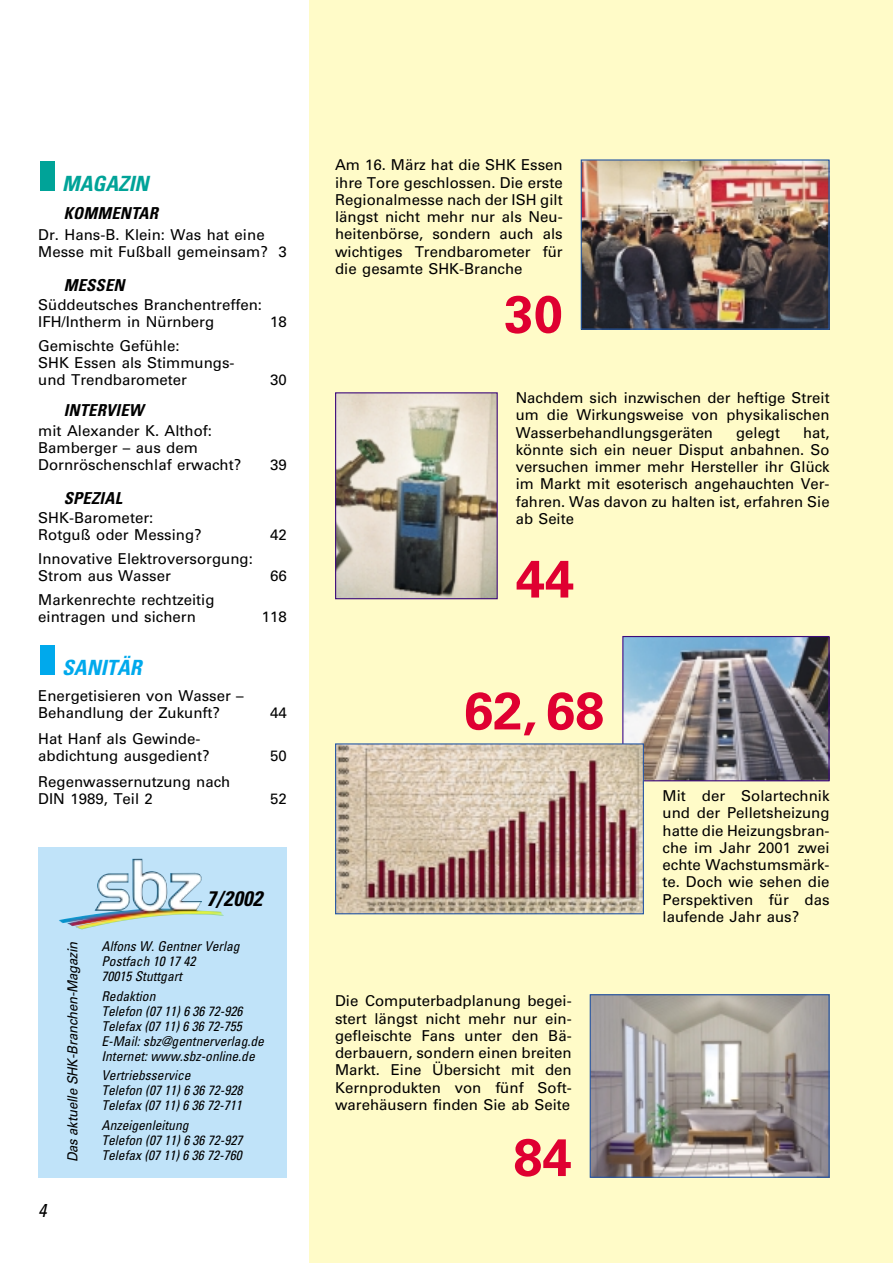
<style>
.page{position:relative;width:893px;height:1263px;background:#fff}
.page>*{position:absolute;margin:0;border:0;box-sizing:border-box;transform-origin:0 0}
.t1{font:700 52.5px "Univers";color:#df0031}
.t2{font:italic 700 condensed 21px "Univers";color:#00a398}
.t3{font:italic 700 condensed 21px "Univers";color:#00a9ec}
.t4{font:italic 700 condensed 21px "Univers";color:#000}
.t5{font:italic condensed 18.75px "Univers";color:#000}
.t6{font:italic 700 condensed 16.5px "Univers";letter-spacing:.015em;color:#000}
.t7{font:15px/17.2px "Univers";color:#000}
.t8{font:italic 13.8px "Univers";letter-spacing:-.01em;color:#000;scale:.94 1}
.t9{font:italic condensed 13.5px/15px "Univers";color:#000}
</style>
<div class="page">
<div style="left:309px;top:0;width:583px;height:1263px;background:#fffbc8"></div>
<div style="left:40px;top:645px;width:15px;height:30px;background:#00a9ec"></div>
<div style="left:40px;top:161px;width:15px;height:30px;background:#00a398"></div>
<img style="left:337px;top:394px;width:158px;height:203px">
<div style="left:335px;top:392px;width:162px;height:207px;border:1px solid #3d0a7a"></div>
<div style="left:38px;top:847px;width:249px;height:330px;background:#c0e3f9"></div>
<img style="left:59px;top:859px;width:165px;height:70px">
<img style="left:624px;top:638px;width:203px;height:141px">
<div style="left:622px;top:636px;width:207px;height:145px;border:1px solid #3d0a7a"></div>
<img style="left:337px;top:745px;width:305px;height:167px">
<div style="left:335px;top:743px;width:309px;height:171px;border:1px solid #2556a3"></div>
<img style="left:582px;top:161px;width:245px;height:167px">
<div style="left:580px;top:159px;width:249px;height:171px;border:1px solid #2556a3"></div>
<img style="left:591px;top:996px;width:236px;height:180px">
<div style="left:589px;top:994px;width:240px;height:184px;border:1px solid #2556a3"></div>
<h2 class="t2" style="left:62px;top:176px;width:88px">MAGAZIN</h2>
<p class="t6" style="left:64px;top:207px;width:96px">KOMMENTAR</p>
<p class="t7" style="left:38px;top:228px;width:250px">Dr. Hans-B. Klein: Was hat eine<br>Messe mit Fußball gemeinsam? 3</p>
<p class="t6" style="left:64px;top:279px;width:62px">MESSEN</p>
<p class="t7" style="left:38px;top:297px;width:225px">Süddeutsches Branchentreffen:<br>IFH/Intherm in Nürnberg</p>
<p class="t7" style="left:270px;top:315px;width:18px">18</p>
<p class="t7" style="left:38px;top:338px;width:198px">Gemischte Gefühle:<br>SHK Essen als Stimmungs&shy;und Trendbarometer</p>
<p class="t6" style="left:64px;top:405px;width:81px">INTERVIEW</p>
<p class="t7" style="left:38px;top:423px;width:204px">mit Alexander K. Althof:<br>Bamberger – aus dem<br>Dornröschenschlaf erwacht?</p>
<p class="t6" style="left:64px;top:492px;width:60px">SPEZIAL</p>
<p class="t7" style="left:38px;top:510px;width:165px">SHK-Barometer:<br>Rotguß oder Messing?</p>
<p class="t7" style="left:38px;top:551px;width:216px">Innovative Elektroversorgung:<br>Strom aus Wasser</p>
<p class="t7" style="left:38px;top:592px;width:178px">Markenrechte rechtzeitig eintragen und sichern</p>
<p class="t7" style="left:270px;top:373px;width:18px">30</p>
<p class="t7" style="left:270px;top:458px;width:18px">39</p>
<p class="t7" style="left:270px;top:528px;width:18px">42</p>
<p class="t7" style="left:270px;top:569px;width:18px">66</p>
<p class="t7" style="left:262px;top:609px;width:27px">118</p>
<h2 class="t3" style="left:62px;top:660px;width:81px">SANITÄR</h2>
<p class="t7" style="left:38px;top:688px;width:207px">Energetisieren von Wasser –<br>Behandlung der Zukunft?</p>
<p class="t7" style="left:38px;top:731px;width:173px">Hat Hanf als Gewinde&shy;abdichtung ausgedient?</p>
<p class="t7" style="left:270px;top:706px;width:18px">44</p>
<p class="t7" style="left:270px;top:749px;width:18px">50</p>
<p class="t7" style="left:335px;top:158px;width:229px;text-align:justify">Am 16. März hat die SHK Essen ihre Tore geschlossen. Die erste Regionalmesse nach der ISH gilt längst nicht mehr nur als Neu&shy;heitenbörse, sondern auch als wichtiges Trendbarometer für die gesamte SHK-Branche</p>
<h1 class="t1" style="left:504px;top:295px;width:60px">30</h1>
<p class="t7" style="left:515px;top:391px;width:315px;text-align:justify">Nachdem sich inzwischen der heftige Streit um die Wirkungsweise von physikalischen Wasserbehandlungsgeräten</p>
<p class="t7" style="left:515px;top:425px;width:315px;text-align:justify;text-indent:287px">hat, könnte sich ein neuer Disput anbahnen. So versuchen immer mehr Hersteller ihr Glück im Markt mit esoterisch angehauchten Ver&shy;fahren. Was davon zu halten ist, erfahren Sie ab Seite</p>
<h1 class="t1" style="left:515px;top:560px;width:60px">44</h1>
<p class="t7" style="left:736px;top:425px;width:45px">gelegt</p>
<h1 class="t1" style="left:464px;top:692px;width:142px">62, 68</h1>
<p class="t7" style="left:38px;top:774px;width:194px">Regenwassernutzung nach<br>DIN 1989, Teil 2</p>
<p class="t7" style="left:270px;top:792px;width:18px">52</p>
<p class="t7" style="left:662px;top:789px;width:168px;text-align:justify">Mit der Solartechnik und der Pelletsheizung hatte die Heizungsbran&shy;che im Jahr 2001 zwei echte Wachstumsmärk&shy;te. Doch wie sehen die Perspektiven für das laufende Jahr aus?</p>
<h2 class="t4" style="left:206px;top:891px;width:57px">7/2002</h2>
<p class="t5" style="left:38px;top:1203px;width:10px">4</p>
<p class="t8" style="left:67px;top:1162px;width:237px;rotate:-90deg">Das aktuelle SHK-Branchen-Magazin</p>
<p class="t9" style="left:101px;top:940px;width:140px">Alfons W. Gentner Verlag<br>Postfach 10 17 42<br>70015 Stuttgart</p>
<p class="t9" style="left:101px;top:990px;width:164px">Redaktion<br>Telefon (07 11) 6 36 72-926<br>Telefax (07 11) 6 36 72-755<br>E-Mail: sbz@gentnerverlag.de<br>Internet: www.sbz-online.de</p>
<p class="t9" style="left:101px;top:1069px;width:142px">Vertriebsservice<br>Telefon (07 11) 6 36 72-928<br>Telefax (07 11) 6 36 72-711</p>
<p class="t9" style="left:101px;top:1119px;width:142px">Anzeigenleitung<br>Telefon (07 11) 6 36 72-927<br>Telefax (07 11) 6 36 72-760</p>
<p class="t7" style="left:335px;top:994px;width:238px;text-align:justify">Die Computerbadplanung begei&shy;stert längst nicht mehr nur ein&shy;gefleischte Fans unter den Bä&shy;derbauern, sondern einen breiten Markt. Eine Übersicht mit den Kernprodukten von fünf Soft&shy;warehäusern finden Sie ab Seite</p>
<h1 class="t1" style="left:513px;top:1138px;width:60px">84</h1>
</div>
